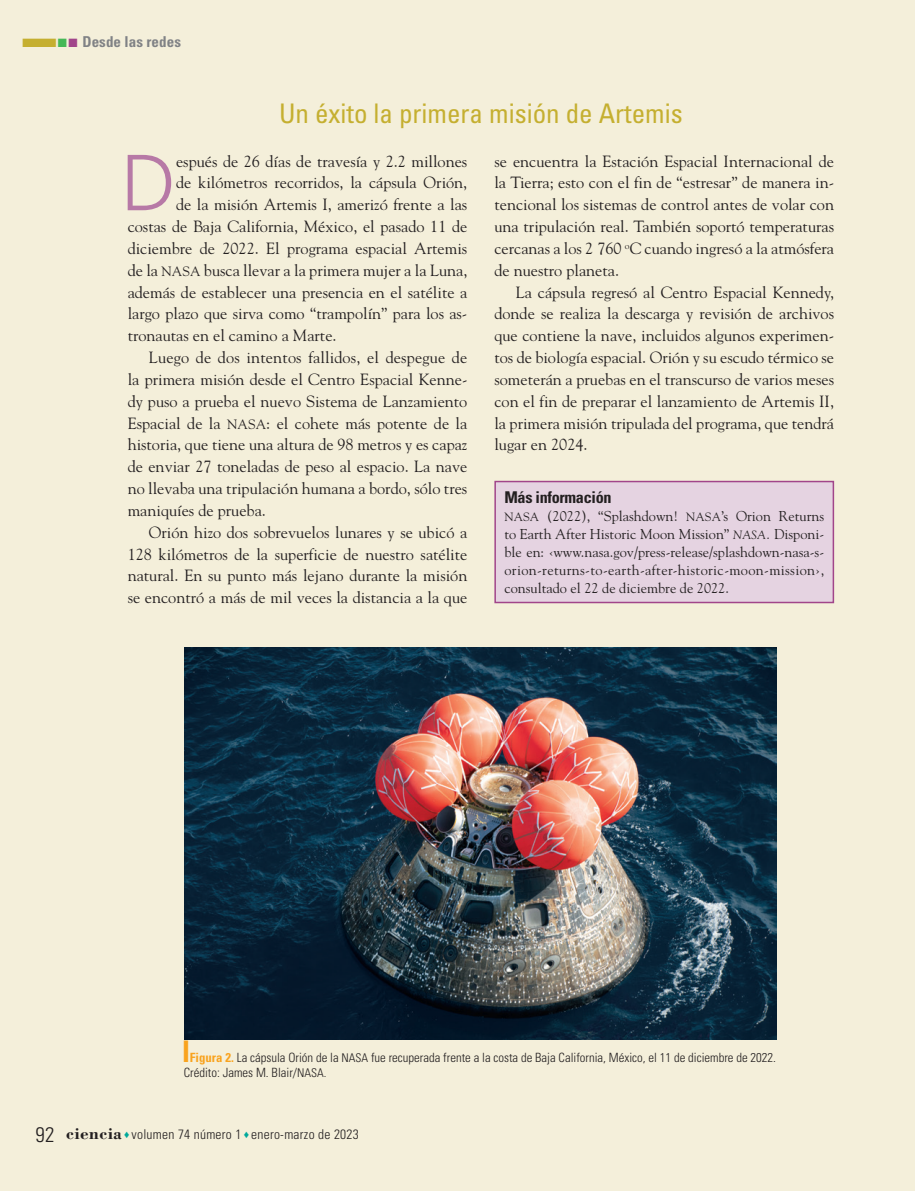
<style>
.page{position:relative;width:915px;height:1191px;background:#fff}
.page>*{position:absolute;margin:0;border:0;box-sizing:border-box;transform-origin:0 0}
._02N_Normal_Capitula{font:300 76.65px "Univers LT Std";color:#b779a6}
._01N_Titulo_Actualid{font:condensed 27px "Univers LT Std";color:#c5af30}
._02N_Normal_Capitula-2{font:16.2px/21.9px "Goudy Std";color:#231f20;text-align:justify}
._01N_Subtitulo1{font:700 condensed 16.2px "Univers LT Std";letter-spacing:-.02em;color:#231f20}
.t1{font:700 condensed 15px "Univers LT Std";letter-spacing:.005em;color:#808285}
._06N_Bibliografia{font:14.25px/18px "Goudy Std";color:#231f20;text-align:justify}
.t2{font:300 condensed 13.5px "Univers LT Std";letter-spacing:.02em;color:#231f20}
.t3{font:300 condensed 12.75px/15px "Univers LT Std";color:#231f20}
.s1{color:#c5af30}
.s2{color:#46b857}
.s3{color:#a1458a}
.s4{font-size:13.5px}
.s5{font-size:12px}
.s6{font-style:italic;font-size:12px}
.s7{font-style:italic}
.s8{color:#f9a31e}
.s9{font-weight:700;color:#f9a31e}
.s10{font-size:21px}
.s11{font-family:"Bodoni Std";font-weight:700;font-stretch:normal;font-size:17.25px}
.s12{color:#00a99b}
</style>
<div class="page">
<div style="left:0;top:0;width:914px;height:1191px;background:#f4efda"></div>
<div style="left:495px;top:481px;width:338px;height:121px;background:#e5d3e1"></div>
<div style="left:494px;top:481px;width:339px;height:122px;border:2px solid #a1458a"></div>
<img style="left:184px;top:647px;width:591px;height:393px">
<p class="t1" style="left:21px;top:32px;width:161px"><span class="s1">■</span><span class="s2">■</span><span class="s3">■</span> Desde las redes</p>
<p class="_01N_Titulo_Actualid" style="left:279px;top:96px;width:405px">Un éxito la primera misión de Artemis</p>
<p class="_02N_Normal_Capitula" style="left:121px;top:137px;width:57px">D</p>
<p class="_02N_Normal_Capitula-2" style="left:176px;top:150px;width:293px">espués de 26 días de travesía y 2.2 millones</p>
<p class="_02N_Normal_Capitula-2" style="left:176px;top:172px;width:293px">de kilómetros recorridos, la cápsula Orión,</p>
<p class="_02N_Normal_Capitula-2" style="left:176px;top:193px;width:293px">de la misión Artemis I, amerizó frente a las</p>
<p class="_02N_Normal_Capitula-2" style="left:128px;top:215px;width:341px">costas de Baja California, México, el pasado 11 de</p>
<p class="_02N_Normal_Capitula-2" style="left:128px;top:237px;width:341px">diciembre de 2022. El programa espacial Artemis</p>
<p class="_02N_Normal_Capitula-2" style="left:128px;top:259px;width:341px">de la <span class="s4">NASA</span> busca llevar a la primera mujer a la Luna,</p>
<p class="_02N_Normal_Capitula-2" style="left:128px;top:281px;width:341px">además de establecer una presencia en el satélite a</p>
<p class="_02N_Normal_Capitula-2" style="left:128px;top:303px;width:341px">largo plazo que sirva como “trampolín” para los as-</p>
<p class="_02N_Normal_Capitula-2" style="left:128px;top:324px;width:210px">tronautas en el camino a Marte.</p>
<p class="_02N_Normal_Capitula-2" style="left:128px;top:346px;width:341px;text-indent:21px">Luego de dos intentos fallidos, el despegue de la primera misión desde el Centro Espacial Kenne&shy;dy puso a prueba el nuevo Sistema de Lanzamiento Espacial de la <span class="s4">NASA</span>: el cohete más potente de la historia, que tiene una altura de 98 metros y es capaz de enviar 27 toneladas de peso al espacio. La nave no llevaba una tripulación humana a bordo, sólo tres maniquíes de prueba.</p>
<p class="_02N_Normal_Capitula-2" style="left:128px;top:521px;width:341px;text-indent:21px">Orión hizo dos sobrevuelos lunares y se ubicó a 128 kilómetros de la superficie de nuestro satélite natural. En su punto más lejano durante la misión se encontró a más de mil veces la distancia a la que</p>
<p class="_02N_Normal_Capitula-2" style="left:494px;top:150px;width:341px">se encuentra la Estación Espacial Internacional de la Tierra; esto con el fin de “estresar” de manera in&shy;tencional los sistemas de control antes de volar con una tripulación real. También soportó temperaturas cercanas a los 2 760 <sup>o</sup>C cuando ingresó a la atmósfera de nuestro planeta.</p>
<p class="_02N_Normal_Capitula-2" style="left:494px;top:281px;width:341px;text-indent:21px">La cápsula regresó al Centro Espacial Kennedy, donde se realiza la descarga y revisión de archivos que contiene la nave, incluidos algunos experimen&shy;tos de biología espacial. Orión y su escudo térmico se someterán a pruebas en el transcurso de varios meses con el fin de preparar el lanzamiento de Artemis II, la primera misión tripulada del programa, que tendrá lugar en 2024.</p>
<p class="_01N_Subtitulo1" style="left:504px;top:487px;width:109px">Más información</p>
<p class="_06N_Bibliografia" style="left:504px;top:506px;width:321px"><span class="s5">NASA</span> (2022), “Splashdown! <span class="s5">NASA</span>’s Orion Returns to Earth After Historic Moon Mission” <span class="s6">NASA</span><span class="s7">.</span> Disponi&shy;ble en: ‹www.nasa.gov/press-release/splashdown-nasa-s&shy;orion-returns-to-earth-after-historic-moon-mission›, consultado el 22 de diciembre de 2022.</p>
<p class="t3" style="left:184px;top:1049px;width:593px"><span class="s8">■</span> <span class="s9">Figura 2.</span> La cápsula Orión de la <span class="s5">NASA</span> fue recuperada frente a la costa de Baja California, México, el 11 de diciembre de 2022.<br>Crédito: James M. Blair/<span class="s5">NASA.</span></p>
<p class="t2" style="left:36px;top:1126px;width:325px"><span class="s10">92</span> <span class="s11">ciencia</span> <span class="s12">♦</span> volumen 74 número 1 <span class="s12">♦</span> enero-marzo de 2023</p>
</div>
